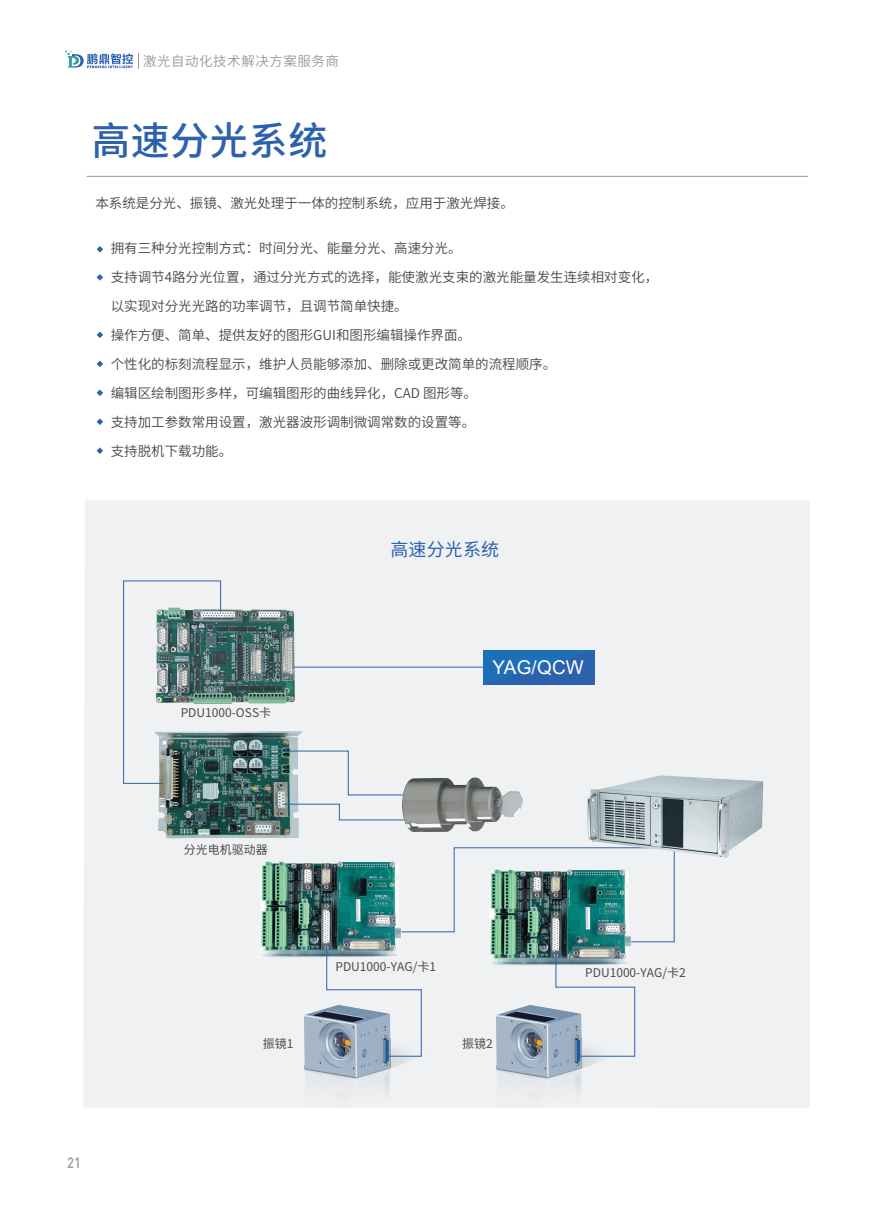
<style>
.page{position:relative;width:893px;height:1212px;background:#fff}
.page>*{position:absolute;margin:0;border:0;box-sizing:border-box;transform-origin:0 0}
.t1{font:500 39px "Source Han Sans SC";letter-spacing:.01em;color:#2c61ae}
.t2{font:19.05px "Arial";letter-spacing:.01em;color:#fff}
.t3{font:18px "Source Han Sans SC";letter-spacing:.01em;color:#2c61ae}
.t4{font:500 14.85px "DIN";color:#97999c;scale:.88 1}
.t5{font:13.5px/29.1px "Source Han Sans SC";color:#454647}
.t6{font:13.5px "Source Han Sans SC";letter-spacing:.04em;color:#97999c}
.t7{font:12px "Source Han Sans SC";color:#4b4c4d}
</style>
<div class="page">
<div style="left:83px;top:500px;width:727px;height:608px;background:#f0f1f2"></div>
<svg style="left:65px;top:51px;width:74px;height:18px"></svg>
<img style="left:300px;top:999px;width:128px;height:109px">
<img style="left:492px;top:1057px;width:128px;height:51px">
<img style="left:221px;top:605px;width:78px;height:100px">
<img style="left:155px;top:729px;width:146px;height:110px">
<img style="left:123px;top:580px;width:98px;height:204px">
<hr style="left:293px;top:667px;width:195px;height:1px;background:#2c61ae">
<svg style="left:283px;top:750px;width:121px;height:46px"></svg>
<svg style="left:283px;top:803px;width:119px;height:18px"></svg>
<svg style="left:97px;top:447px;width:6px;height:7px"></svg>
<svg style="left:97px;top:418px;width:6px;height:7px"></svg>
<svg style="left:97px;top:389px;width:6px;height:7px"></svg>
<svg style="left:97px;top:361px;width:6px;height:6px"></svg>
<svg style="left:97px;top:332px;width:6px;height:6px"></svg>
<svg style="left:97px;top:246px;width:6px;height:6px"></svg>
<svg style="left:97px;top:274px;width:6px;height:7px"></svg>
<img style="left:402px;top:777px;width:120px;height:54px">
<svg style="left:483px;top:650px;width:112px;height:34px"></svg>
<img style="left:584px;top:772px;width:181px;height:87px">
<img style="left:253px;top:859px;width:73px;height:102px">
<img style="left:326px;top:847px;width:349px;height:210px">
<hr style="left:87px;top:176px;width:721px;height:1px;background:#939598">
<p class="t6" style="left:143px;top:53px;width:198px">激光自动化技术解决方案服务商</p>
<h1 class="t1" style="left:91px;top:119px;width:237px">高速分光系统</h1>
<p class="t5" style="left:95px;top:189px;width:420px">本系统是分光、振镜、激光处理于一体的控制系统，应用于激光焊接。</p>
<p class="t5" style="left:111px;top:233px;width:549px">拥有三种分光控制方式：时间分光、能量分光、高速分光。<br>支持调节4路分光位置，通过分光方式的选择，能使激光支束的激光能量发生连续相对变化，以实现对分光光路的功率调节，且调节简单快捷。<br>操作方便、简单、提供友好的图形GUI和图形编辑操作界面。<br>个性化的标刻流程显示，维护人员能够添加、删除或更改简单的流程顺序。<br>编辑区绘制图形多样，可编辑图形的曲线异化，CAD 图形等。<br>支持加工参数常用设置，激光器波形调制微调常数的设置等。<br>支持脱机下载功能。</p>
<h3 class="t3" style="left:390px;top:539px;width:110px">高速分光系统</h3>
<p class="t7" style="left:181px;top:706px;width:92px">PDU1000-OSS卡</p>
<h2 class="t2" style="left:492px;top:654px;width:93px">YAG/QCW</h2>
<p class="t4" style="left:67px;top:1153px;width:17px">21</p>
<p class="t7" style="left:184px;top:842px;width:85px">分光电机驱动器</p>
<p class="t7" style="left:335px;top:960px;width:102px">PDU1000-YAG/卡1</p>
<p class="t7" style="left:585px;top:966px;width:102px">PDU1000-YAG/卡2</p>
<p class="t7" style="left:263px;top:1036px;width:32px">振镜1</p>
<p class="t7" style="left:462px;top:1036px;width:32px">振镜2</p>
</div>
